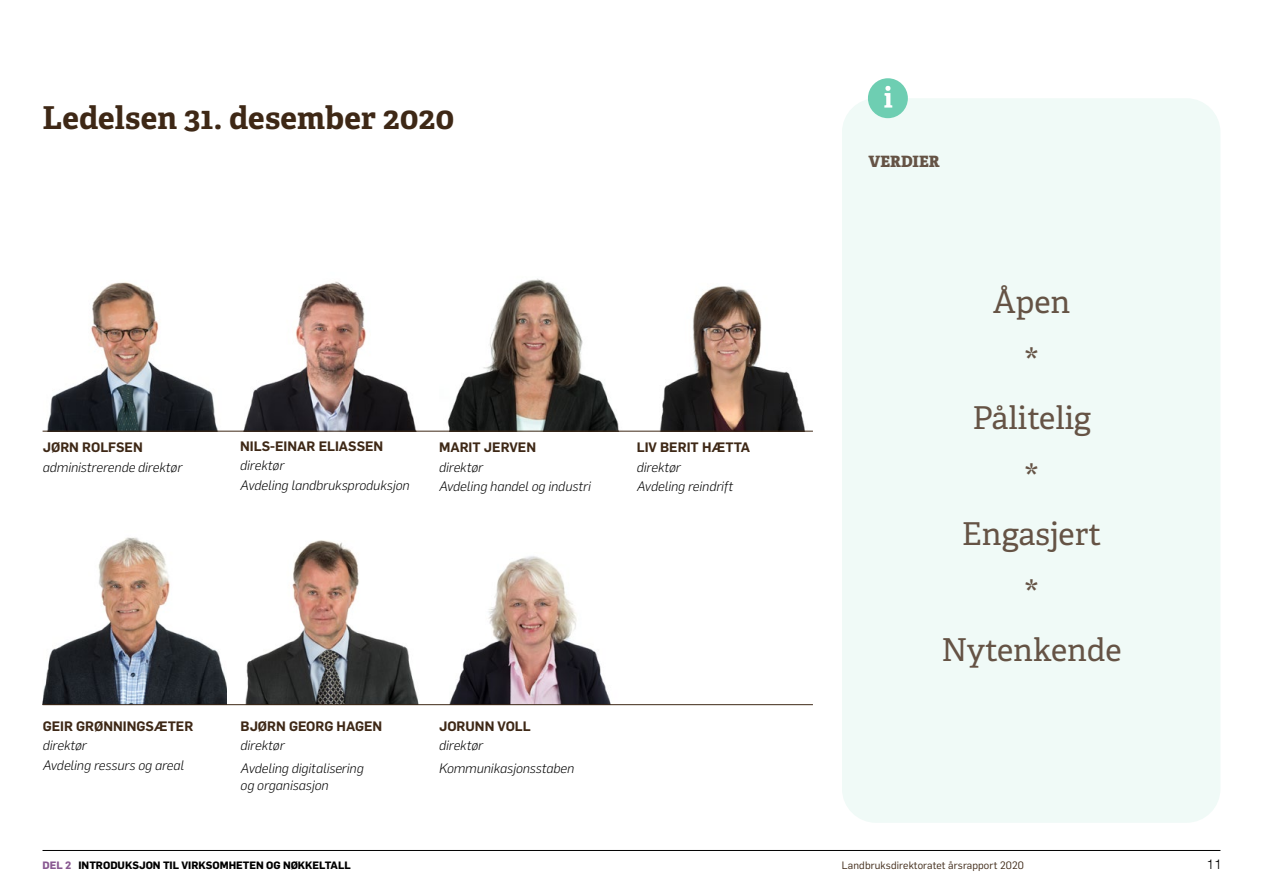
<style>
.page{position:relative;width:1263px;height:893px;background:#fff}
.page>*{position:absolute;margin:0;border:0;box-sizing:border-box;transform-origin:0 0}
.Bullet_Text_Info{font:31.5px "Adelle";color:#655345}
._01_Undertittel{font:700 31.5px "Adelle";letter-spacing:.005em;color:#3e2816}
.Tittel_Info{font:800 15.6px "Adelle";color:#655345}
._07_Sitat_liten{font:italic 300 13.5px/16.6px "Flama";color:#000}
._07_Sitat_liten-2{font:600 13.5px "Flama";color:#3e2816}
.t1{font:300 13.5px "Helvetica";color:#000}
.t2{font:700 10.5px "Flama";color:#000}
.t3{font:10.5px "Flama";letter-spacing:.01em;color:#3e2816}
.s1{color:#895a92}
</style>
<div class="page">
<div style="left:842px;top:98px;width:378px;height:725px;background:#f0faf7;border-radius:34px"></div>
<hr style="left:43px;top:850px;width:1177px;height:1px;background:#000">
<div style="left:868px;top:78px;width:40px;height:40px;background:#6eceb2;border-radius:50%"></div>
<svg style="left:884px;top:86px;width:8px;height:22px"></svg>
<img style="left:43px;top:537px;width:183px;height:167px">
<img style="left:43px;top:282px;width:183px;height:149px">
<img style="left:240px;top:281px;width:184px;height:150px">
<img style="left:245px;top:540px;width:174px;height:164px">
<img style="left:439px;top:278px;width:184px;height:153px">
<img style="left:449px;top:556px;width:162px;height:148px">
<img style="left:637px;top:286px;width:176px;height:145px">
<hr style="left:43px;top:431px;width:770px;height:1px;background:#3e2816">
<hr style="left:43px;top:704px;width:770px;height:1px;background:#3e2816">
<p class="_01_Undertittel" style="left:43px;top:98px;width:413px">Ledelsen 31. desember 2020</p>
<p class="_07_Sitat_liten-2" style="left:43px;top:437px;width:101px">JØRN ROLFSEN</p>
<p class="_07_Sitat_liten" style="left:43px;top:458px;width:141px">administrerende direktør</p>
<p class="_07_Sitat_liten-2" style="left:240px;top:436px;width:145px">NILS-EINAR ELIASSEN</p>
<p class="_07_Sitat_liten" style="left:240px;top:456px;width:45px">direktør</p>
<p class="_07_Sitat_liten" style="left:240px;top:476px;width:171px">Avdeling landbruksproduksjon</p>
<p class="_07_Sitat_liten-2" style="left:439px;top:437px;width:99px">MARIT JERVEN</p>
<p class="_07_Sitat_liten" style="left:439px;top:458px;width:45px">direktør</p>
<p class="_07_Sitat_liten" style="left:439px;top:477px;width:153px">Avdeling handel og industri</p>
<p class="_07_Sitat_liten-2" style="left:637px;top:437px;width:115px">LIV BERIT HÆTTA</p>
<p class="_07_Sitat_liten" style="left:637px;top:458px;width:45px">direktør</p>
<p class="_07_Sitat_liten" style="left:637px;top:477px;width:98px">Avdeling reindrift</p>
<p class="_07_Sitat_liten-2" style="left:43px;top:716px;width:152px">GEIR GRØNNINGSÆTER</p>
<p class="_07_Sitat_liten" style="left:43px;top:736px;width:45px">direktør</p>
<p class="_07_Sitat_liten" style="left:43px;top:756px;width:143px">Avdeling ressurs og areal</p>
<p class="_07_Sitat_liten-2" style="left:241px;top:716px;width:143px">BJØRN GEORG HAGEN</p>
<p class="_07_Sitat_liten" style="left:241px;top:736px;width:45px">direktør</p>
<p class="_07_Sitat_liten" style="left:241px;top:759px;width:125px">Avdeling digitalisering og organisasjon</p>
<p class="_07_Sitat_liten-2" style="left:439px;top:716px;width:93px">JORUNN VOLL</p>
<p class="_07_Sitat_liten" style="left:439px;top:736px;width:45px">direktør</p>
<p class="_07_Sitat_liten" style="left:439px;top:759px;width:137px">Kommunikasjonsstaben</p>
<p class="Tittel_Info" style="left:868px;top:151px;width:73px">VERDIER</p>
<p class="Bullet_Text_Info" style="left:993px;top:282px;width:79px">Åpen</p>
<p class="Bullet_Text_Info" style="left:1024px;top:340px;width:16px">*</p>
<p class="Bullet_Text_Info" style="left:972px;top:398px;width:120px">Pålitelig</p>
<p class="Bullet_Text_Info" style="left:1024px;top:456px;width:16px">*</p>
<p class="Bullet_Text_Info" style="left:962px;top:514px;width:141px">Engasjert</p>
<p class="Bullet_Text_Info" style="left:1024px;top:572px;width:16px">*</p>
<p class="Bullet_Text_Info" style="left:942px;top:630px;width:182px">Nytenkende</p>
<p class="t2" style="left:43px;top:858px;width:310px"><span class="s1">DEL 2</span> INTRODUKSJON TIL VIRKSOMHETEN OG NØKKELTALL</p>
<p class="t3" style="left:842px;top:858px;width:183px">Landbruksdirektoratet årsrapport 2020</p>
<p class="t1" style="left:1206px;top:852px;width:17px">11</p>
</div>
